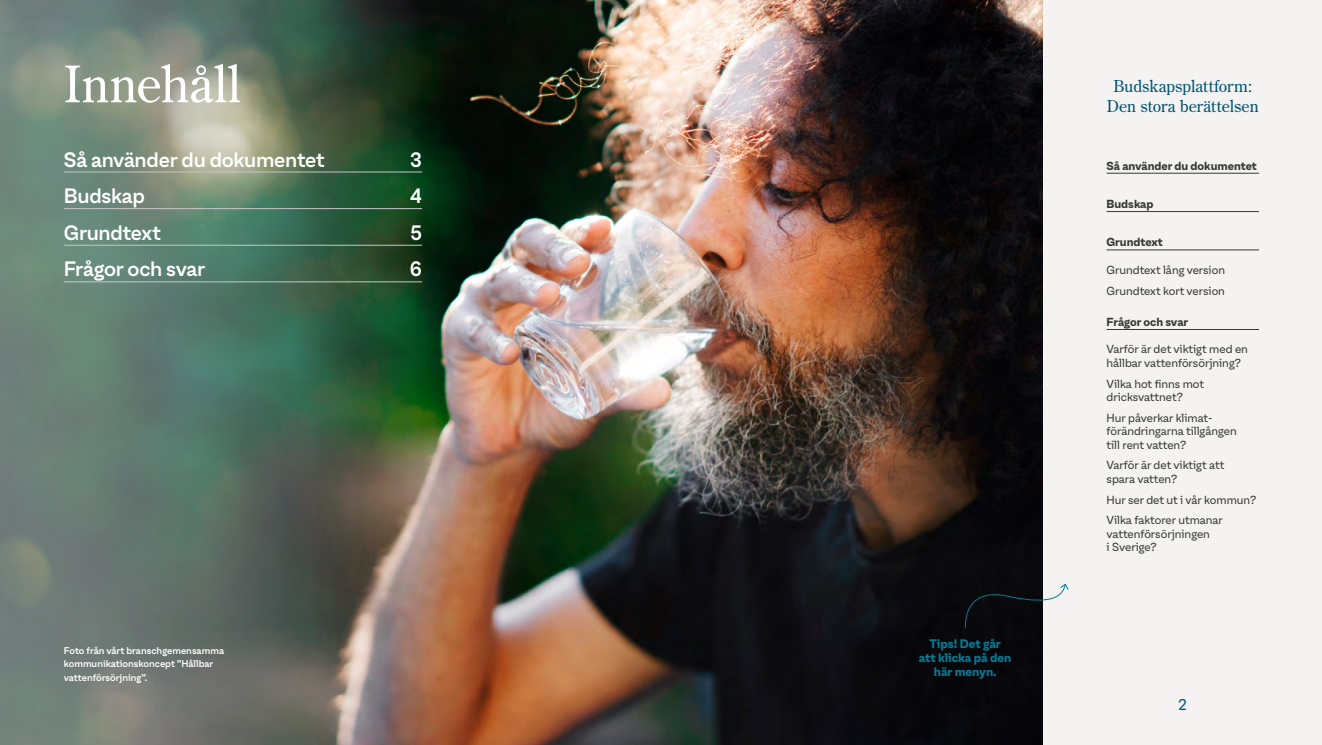
<style>
.page{position:relative;width:1322px;height:745px;background:#fff}
.page>*{position:absolute;margin:0;border:0;box-sizing:border-box;transform-origin:0 0}
.Rubrik_1{font:50px "Century Old Style Std";letter-spacing:.01em;color:#fff}
.t1{font:500 20px "Oli Grotesk L";letter-spacing:-.015em;color:#fff}
.t2{font:16.25px/20px "Century Old Style Std";color:#005370;text-align:center}
.t3{font:15px "Oli Grotesk L";color:#005370}
.Brödtext{font:700 11.88px/13.8px "Oli Grotesk L";color:#007c97;text-align:center}
.t4{font:11.25px/13.5px "Oli Grotesk L";color:#383937}
.t5{font:700 11.25px "Oli Grotesk L";color:#383937}
.t6{font:500 9.38px/13.8px "Oli Grotesk L";color:#fff}
</style>
<div class="page">
<img style="left:422px;top:0;width:621px;height:744px">
<img style="left:0;top:0;width:422px;height:744px">
<hr style="left:64px;top:172px;width:358px;height:1px;background:#c5c7c7">
<hr style="left:64px;top:208px;width:358px;height:1px;background:#c5c7c7">
<hr style="left:64px;top:245px;width:358px;height:1px;background:#c5c7c7">
<hr style="left:64px;top:281px;width:358px;height:1px;background:#c5c7c7">
<div style="left:1043px;top:0;width:279px;height:744px;background:#f4f3f2"></div>
<hr style="left:1106px;top:173px;width:153px;height:1px;background:#383937">
<hr style="left:1106px;top:211px;width:153px;height:1px;background:#383937">
<hr style="left:1106px;top:249px;width:153px;height:1px;background:#383937">
<hr style="left:1106px;top:329px;width:153px;height:1px;background:#383937">
<svg style="left:961px;top:583px;width:108px;height:45px"></svg>
<p class="Rubrik_1" style="left:64px;top:52px;width:178px">Innehåll</p>
<p class="t1" style="left:64px;top:144px;width:262px">Så använder du dokumentet</p>
<p class="t1" style="left:410px;top:144px;width:13px">3</p>
<p class="t1" style="left:64px;top:180px;width:83px">Budskap</p>
<p class="t1" style="left:410px;top:180px;width:13px">4</p>
<p class="t1" style="left:64px;top:217px;width:99px">Grundtext</p>
<p class="t1" style="left:410px;top:217px;width:13px">5</p>
<p class="t1" style="left:64px;top:253px;width:143px">Frågor och svar</p>
<p class="t1" style="left:410px;top:253px;width:14px">6</p>
<p class="t6" style="left:64px;top:642px;width:162px">Foto från vårt branschgemensamma kommunikationskoncept ”Hållbar vattenförsörjning”.</p>
<p class="Brödtext" style="left:919px;top:636px;width:94px">Tips! Det går<br>att klicka på den här menyn.</p>
<h3 class="t2" style="left:1107px;top:76px;width:153px">Budskapsplattform:<br>Den stora berättelsen</h3>
<p class="t5" style="left:1106px;top:157px;width:152px">Så använder du dokumentet</p>
<p class="t5" style="left:1106px;top:195px;width:48px">Budskap</p>
<p class="t5" style="left:1106px;top:233px;width:58px">Grundtext</p>
<p class="t4" style="left:1106px;top:258px;width:120px;line-height:20.6px">Grundtext lång version<br>Grundtext kort version</p>
<p class="t5" style="left:1106px;top:313px;width:83px">Frågor och svar</p>
<p class="t4" style="left:1106px;top:341px;width:143px">Varför är det viktigt med en hållbar vattenförsörjning?</p>
<p class="t4" style="left:1106px;top:375px;width:99px">Vilka hot finns mot dricksvattnet?</p>
<p class="t4" style="left:1106px;top:410px;width:132px">Hur påverkar klimat&shy;förändringarna tillgången till rent vatten?</p>
<p class="t4" style="left:1106px;top:457px;width:119px">Varför är det viktigt att spara vatten?</p>
<p class="t4" style="left:1106px;top:488px;width:151px;line-height:20.6px">Hur ser det ut i vår kommun?<br>Vilka faktorer utmanar</p>
<p class="t4" style="left:1106px;top:525px;width:105px">vattenförsörjningen i Sverige?</p>
<h3 class="t3" style="left:1178px;top:692px;width:10px">2</h3>
</div>
